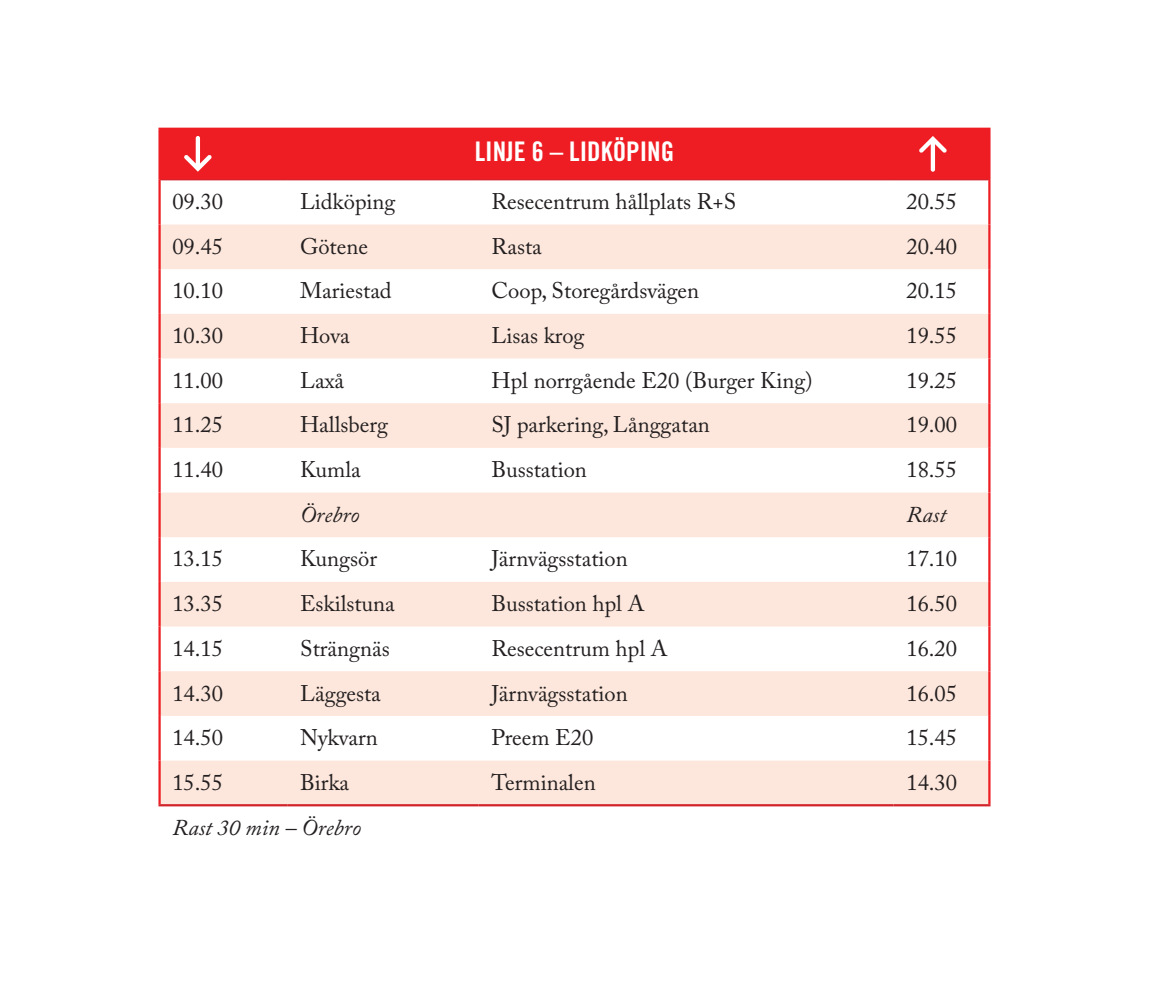
<style>
.page{position:relative;width:1149px;height:1002px;background:#fff}
.page>*{position:absolute;margin:0;border:0;box-sizing:border-box;transform-origin:0 0}
.t1{font:27px "Trade Gothic LT Std Bd Cn 20";color:#fff}
.t2{font:22.5px "Adobe Caslon Pro";color:#231f20}
.t3{font:italic 22.5px "Adobe Caslon Pro";letter-spacing:.005em;color:#231f20}
</style>
<div class="page">
<div style="left:159px;top:129px;width:830px;height:51px;background:#ee1d23"></div>
<svg style="left:161px;top:224px;width:826px;height:580px;fill:#fde7dc"></svg>
<hr style="left:987px;top:130px;width:3px;height:50px;background:#ee1d23">
<hr style="left:158px;top:804px;width:129px;height:2px;background:#d1232a">
<hr style="left:287px;top:804px;width:191px;height:2px;background:#d1232a">
<hr style="left:478px;top:804px;width:415px;height:2px;background:#d1232a">
<hr style="left:893px;top:804px;width:97px;height:2px;background:#d1232a">
<hr style="left:161px;top:179px;width:126px;height:1px;background:#d1232a">
<hr style="left:287px;top:179px;width:191px;height:1px;background:#d1232a">
<hr style="left:478px;top:179px;width:415px;height:1px;background:#d1232a">
<hr style="left:893px;top:179px;width:94px;height:1px;background:#d1232a">
<hr style="left:158px;top:128px;width:129px;height:2px;background:#ee1d23">
<hr style="left:158px;top:130px;width:3px;height:50px;background:#ee1d23">
<hr style="left:287px;top:128px;width:191px;height:2px;background:#ee1d23">
<hr style="left:478px;top:128px;width:415px;height:2px;background:#ee1d23">
<hr style="left:893px;top:128px;width:97px;height:2px;background:#ee1d23">
<hr style="left:158px;top:180px;width:3px;height:44px;background:#ee1d23">
<hr style="left:987px;top:180px;width:3px;height:44px;background:#ee1d23">
<hr style="left:158px;top:224px;width:3px;height:45px;background:#ee1d23">
<hr style="left:987px;top:224px;width:3px;height:45px;background:#ee1d23">
<hr style="left:158px;top:269px;width:3px;height:45px;background:#ee1d23">
<hr style="left:987px;top:269px;width:3px;height:45px;background:#ee1d23">
<hr style="left:158px;top:314px;width:3px;height:44px;background:#ee1d23">
<hr style="left:987px;top:314px;width:3px;height:44px;background:#ee1d23">
<hr style="left:158px;top:358px;width:3px;height:45px;background:#ee1d23">
<hr style="left:987px;top:358px;width:3px;height:45px;background:#ee1d23">
<hr style="left:158px;top:403px;width:3px;height:45px;background:#ee1d23">
<hr style="left:987px;top:403px;width:3px;height:45px;background:#ee1d23">
<hr style="left:158px;top:448px;width:3px;height:44px;background:#ee1d23">
<hr style="left:987px;top:448px;width:3px;height:44px;background:#ee1d23">
<hr style="left:158px;top:492px;width:3px;height:45px;background:#ee1d23">
<hr style="left:987px;top:492px;width:3px;height:45px;background:#ee1d23">
<hr style="left:158px;top:537px;width:3px;height:45px;background:#ee1d23">
<hr style="left:987px;top:537px;width:3px;height:45px;background:#ee1d23">
<hr style="left:158px;top:582px;width:3px;height:44px;background:#ee1d23">
<hr style="left:987px;top:582px;width:3px;height:44px;background:#ee1d23">
<hr style="left:158px;top:626px;width:3px;height:45px;background:#ee1d23">
<hr style="left:987px;top:626px;width:3px;height:45px;background:#ee1d23">
<hr style="left:158px;top:671px;width:3px;height:44px;background:#ee1d23">
<hr style="left:987px;top:671px;width:3px;height:44px;background:#ee1d23">
<hr style="left:158px;top:715px;width:3px;height:45px;background:#ee1d23">
<hr style="left:987px;top:715px;width:3px;height:45px;background:#ee1d23">
<hr style="left:158px;top:760px;width:3px;height:44px;background:#ee1d23">
<hr style="left:987px;top:760px;width:3px;height:44px;background:#ee1d23">
<svg style="left:184px;top:136px;width:28px;height:36px"></svg>
<svg style="left:919px;top:136px;width:27px;height:36px"></svg>
<p class="t1" style="left:474px;top:135px;width:201px">LINJE 6 – LIDKÖPING</p>
<p class="t2" style="left:172px;top:188px;width:52px">09.30</p>
<p class="t2" style="left:300px;top:188px;width:97px">Lidköping</p>
<p class="t2" style="left:491px;top:188px;width:246px">Resecentrum hållplats R+S</p>
<p class="t2" style="left:906px;top:188px;width:52px">20.55</p>
<p class="t2" style="left:172px;top:233px;width:52px">09.45</p>
<p class="t2" style="left:300px;top:233px;width:69px">Götene</p>
<p class="t2" style="left:491px;top:233px;width:52px">Rasta</p>
<p class="t2" style="left:906px;top:233px;width:52px">20.40</p>
<p class="t2" style="left:172px;top:277px;width:52px">10.10</p>
<p class="t2" style="left:300px;top:277px;width:93px">Mariestad</p>
<p class="t2" style="left:491px;top:277px;width:209px">Coop, Storegårdsvägen</p>
<p class="t2" style="left:906px;top:277px;width:52px">20.15</p>
<p class="t2" style="left:172px;top:322px;width:52px">10.30</p>
<p class="t2" style="left:300px;top:322px;width:51px">Hova</p>
<p class="t2" style="left:491px;top:322px;width:94px">Lisas krog</p>
<p class="t2" style="left:906px;top:322px;width:52px">19.55</p>
<p class="t2" style="left:172px;top:367px;width:52px">11.00</p>
<p class="t2" style="left:300px;top:367px;width:46px">Laxå</p>
<p class="t2" style="left:491px;top:367px;width:322px">Hpl norrgående E20 (Burger King)</p>
<p class="t2" style="left:906px;top:367px;width:52px">19.25</p>
<p class="t2" style="left:172px;top:411px;width:52px">11.25</p>
<p class="t2" style="left:300px;top:411px;width:89px">Hallsberg</p>
<p class="t2" style="left:491px;top:411px;width:220px">SJ parkering, Långgatan</p>
<p class="t2" style="left:906px;top:411px;width:52px">19.00</p>
<p class="t2" style="left:172px;top:456px;width:52px">11.40</p>
<p class="t2" style="left:300px;top:456px;width:62px">Kumla</p>
<p class="t2" style="left:491px;top:456px;width:97px">Busstation</p>
<p class="t2" style="left:906px;top:456px;width:52px">18.55</p>
<p class="t3" style="left:300px;top:501px;width:61px">Örebro</p>
<p class="t3" style="left:906px;top:501px;width:41px">Rast</p>
<p class="t2" style="left:172px;top:545px;width:52px">13.15</p>
<p class="t2" style="left:300px;top:545px;width:78px">Kungsör</p>
<p class="t2" style="left:491px;top:545px;width:138px">Järnvägsstation</p>
<p class="t2" style="left:906px;top:545px;width:52px">17.10</p>
<p class="t2" style="left:172px;top:590px;width:52px">13.35</p>
<p class="t2" style="left:300px;top:590px;width:96px">Eskilstuna</p>
<p class="t2" style="left:491px;top:590px;width:154px">Busstation hpl A</p>
<p class="t2" style="left:906px;top:590px;width:52px">16.50</p>
<p class="t2" style="left:172px;top:634px;width:52px">14.15</p>
<p class="t2" style="left:300px;top:634px;width:91px">Strängnäs</p>
<p class="t2" style="left:491px;top:634px;width:177px">Resecentrum hpl A</p>
<p class="t2" style="left:906px;top:634px;width:52px">16.20</p>
<p class="t2" style="left:172px;top:679px;width:52px">14.30</p>
<p class="t2" style="left:300px;top:679px;width:82px">Läggesta</p>
<p class="t2" style="left:491px;top:679px;width:138px">Järnvägsstation</p>
<p class="t2" style="left:906px;top:679px;width:52px">16.05</p>
<p class="t2" style="left:172px;top:724px;width:52px">14.50</p>
<p class="t2" style="left:300px;top:724px;width:79px">Nykvarn</p>
<p class="t2" style="left:491px;top:724px;width:103px">Preem E20</p>
<p class="t2" style="left:906px;top:724px;width:52px">15.45</p>
<p class="t2" style="left:172px;top:768px;width:52px">15.55</p>
<p class="t2" style="left:300px;top:768px;width:51px">Birka</p>
<p class="t2" style="left:491px;top:768px;width:106px">Terminalen</p>
<p class="t2" style="left:906px;top:768px;width:52px">14.30</p>
<p class="t3" style="left:172px;top:813px;width:190px">Rast 30 min – Örebro</p>
</div>
